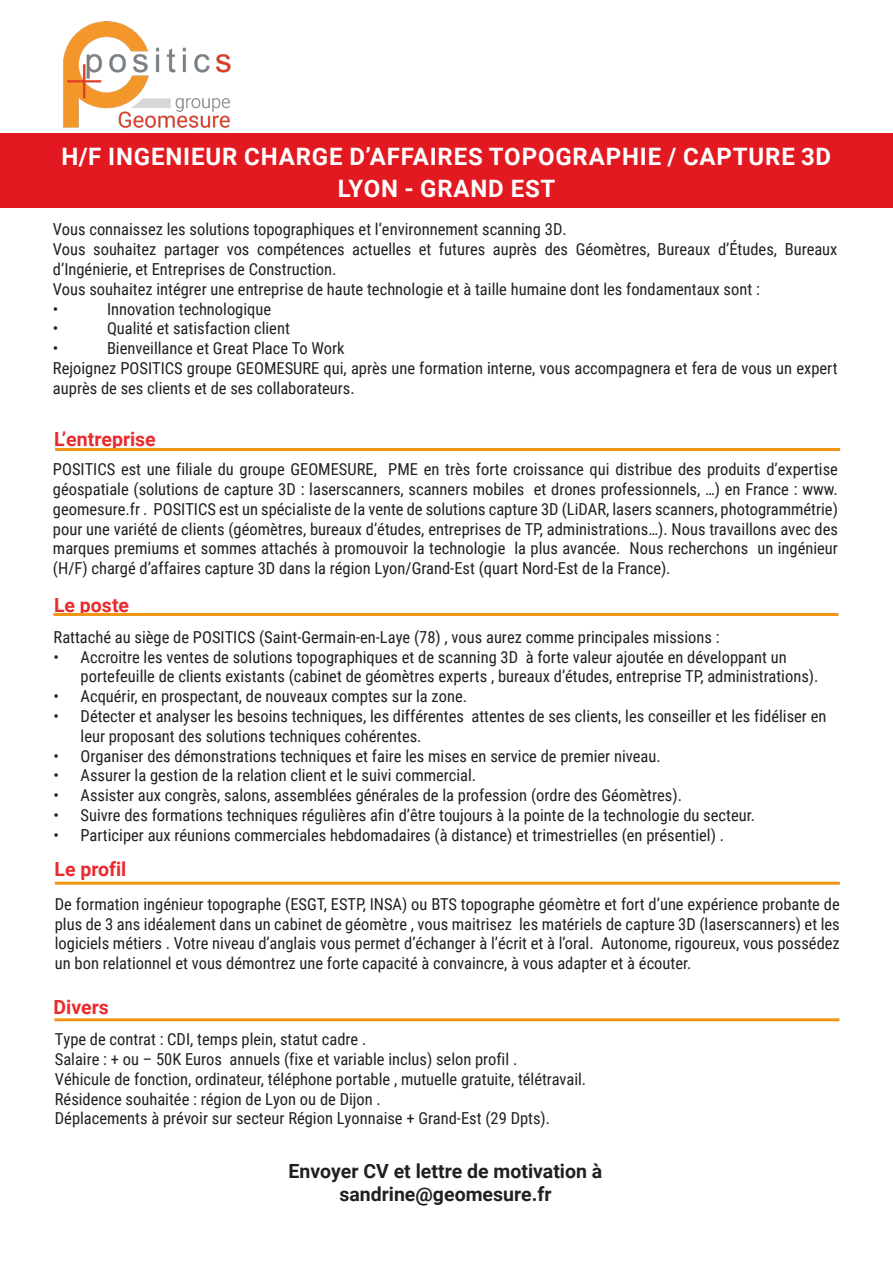
<style>
.page{position:relative;width:893px;height:1263px;background:#fff}
.page>*{position:absolute;margin:0;border:0;box-sizing:border-box;transform-origin:0 0}
.t1{font:700 24px "Roboto";letter-spacing:.035em;color:#fff}
.t2{font:700 19.5px "Roboto";color:#231f20}
.t3{font:700 19.5px "Roboto";color:#eb2a2e}
.t4{font:16.5px/19.8px "Roboto Condensed";color:#231f20}
</style>
<div class="page">
<div style="left:0;top:133px;width:893px;height:75px;background:#e21921"></div>
<hr style="left:55px;top:448px;width:785px;height:3px;background:#f19614">
<hr style="left:53px;top:613px;width:785px;height:3px;background:#f19614">
<hr style="left:55px;top:882px;width:785px;height:3px;background:#f19614">
<hr style="left:54px;top:1018px;width:785px;height:3px;background:#f19614">
<img style="left:63px;top:21px;width:168px;height:107px">
<p class="t1" style="left:62px;top:140px;width:771px">H/F INGENIEUR CHARGE D’AFFAIRES TOPOGRAPHIE / CAPTURE 3D</p>
<p class="t1" style="left:338px;top:172px;width:219px">LYON - GRAND EST</p>
<p class="t4" style="left:53px;top:219px;width:515px">Vous connaissez les solutions topographiques et l’environnement scanning 3D.</p>
<p class="t4" style="left:53px;top:239px;width:786px">Vous souhaitez partager vos compétences actuelles et futures auprès des Géomètres, Bureaux d’Études, Bureaux d’Ingénierie, et Entreprises de Construction.</p>
<p class="t4" style="left:53px;top:278px;width:708px">Vous souhaitez intégrer une entreprise de haute technologie et à taille humaine dont les fondamentaux sont :</p>
<p class="t4" style="left:53px;top:298px;width:7px">•</p>
<p class="t4" style="left:107px;top:298px;width:166px">Innovation technologique</p>
<p class="t4" style="left:53px;top:318px;width:7px">•</p>
<p class="t4" style="left:107px;top:318px;width:184px">Qualité et satisfaction client</p>
<p class="t4" style="left:53px;top:338px;width:7px">•</p>
<p class="t4" style="left:107px;top:338px;width:239px">Bienveillance et Great Place To Work</p>
<p class="t4" style="left:53px;top:358px;width:786px">Rejoignez POSITICS groupe GEOMESURE qui, après une formation interne, vous accompagnera et fera de vous un expert auprès de ses clients et de ses collaborateurs.</p>
<p class="t3" style="left:54px;top:426px;width:103px">L’entreprise</p>
<p class="t4" style="left:53px;top:459px;width:786px;text-align:justify">POSITICS est une filiale du groupe GEOMESURE, PME en très forte croissance qui distribue des produits d’expertise géospatiale (solutions de capture 3D : laserscanners, scanners mobiles et drones professionnels, …) en France : www. geomesure.fr . POSITICS est un spécialiste de la vente de solutions capture 3D (LiDAR, lasers scanners, photogrammétrie) pour une variété de clients (géomètres, bureaux d’études, entreprises de TP, administrations…). Nous travaillons avec des marques premiums et sommes attachés à promouvoir la technologie la plus avancée. Nous recherchons un ingénieur (H/F) chargé d’affaires capture 3D dans la région Lyon/Grand-Est (quart Nord-Est de la France).</p>
<p class="t3" style="left:54px;top:591px;width:77px">Le poste</p>
<p class="t4" style="left:54px;top:626px;width:667px">Rattaché au siège de POSITICS (Saint-Germain-en-Laye (78) , vous aurez comme principales missions :</p>
<p class="t4" style="left:81px;top:646px;width:739px;text-indent:-27px">• Accroitre les ventes de solutions topographiques et de scanning 3D à forte valeur ajoutée en développant un portefeuille de clients existants (cabinet de géomètres experts , bureaux d’études, entreprise TP, administrations).</p>
<p class="t4" style="left:54px;top:686px;width:415px">• Acquérir, en prospectant, de nouveaux comptes sur la zone.</p>
<p class="t4" style="left:81px;top:706px;width:747px;text-indent:-27px">• Détecter et analyser les besoins techniques, les différentes attentes de ses clients, les conseiller et les fidéliser en leur proposant des solutions techniques cohérentes.</p>
<p class="t4" style="left:54px;top:745px;width:609px">• Organiser des démonstrations techniques et faire les mises en service de premier niveau.</p>
<p class="t4" style="left:54px;top:765px;width:424px">• Assurer la gestion de la relation client et le suivi commercial.</p>
<p class="t4" style="left:54px;top:785px;width:630px">• Assister aux congrès, salons, assemblées générales de la profession (ordre des Géomètres).</p>
<p class="t4" style="left:54px;top:805px;width:703px">• Suivre des formations techniques régulières afin d’être toujours à la pointe de la technologie du secteur.</p>
<p class="t4" style="left:54px;top:824px;width:672px">• Participer aux réunions commerciales hebdomadaires (à distance) et trimestrielles (en présentiel) .</p>
<p class="t3" style="left:54px;top:855px;width:74px">Le profil</p>
<p class="t4" style="left:55px;top:893px;width:786px;text-align:justify">De formation ingénieur topographe (ESGT, ESTP, INSA) ou BTS topographe géomètre et fort d’une expérience probante de plus de 3 ans idéalement dans un cabinet de géomètre , vous maitrisez les matériels de capture 3D (laserscanners) et les logiciels métiers . Votre niveau d’anglais vous permet d’échanger à l’écrit et à l’oral. Autonome, rigoureux, vous possédez un bon relationnel et vous démontrez une forte capacité à convaincre, à vous adapter et à écouter.</p>
<p class="t3" style="left:54px;top:993px;width:57px">Divers</p>
<p class="t4" style="left:55px;top:1029px;width:313px">Type de contrat : CDI, temps plein, statut cadre .</p>
<p class="t4" style="left:55px;top:1048px;width:464px">Salaire : + ou – 50K Euros annuels (fixe et variable inclus) selon profil .</p>
<p class="t4" style="left:55px;top:1068px;width:533px">Véhicule de fonction, ordinateur, téléphone portable , mutuelle gratuite, télétravail.</p>
<p class="t4" style="left:55px;top:1088px;width:328px">Résidence souhaitée : région de Lyon ou de Dijon .</p>
<p class="t4" style="left:55px;top:1108px;width:497px">Déplacements à prévoir sur secteur Région Lyonnaise + Grand-Est (29 Dpts).</p>
<p class="t2" style="left:288px;top:1157px;width:315px">Envoyer CV et lettre de motivation à</p>
<p class="t2" style="left:339px;top:1180px;width:214px">sandrine@geomesure.fr</p>
</div>
